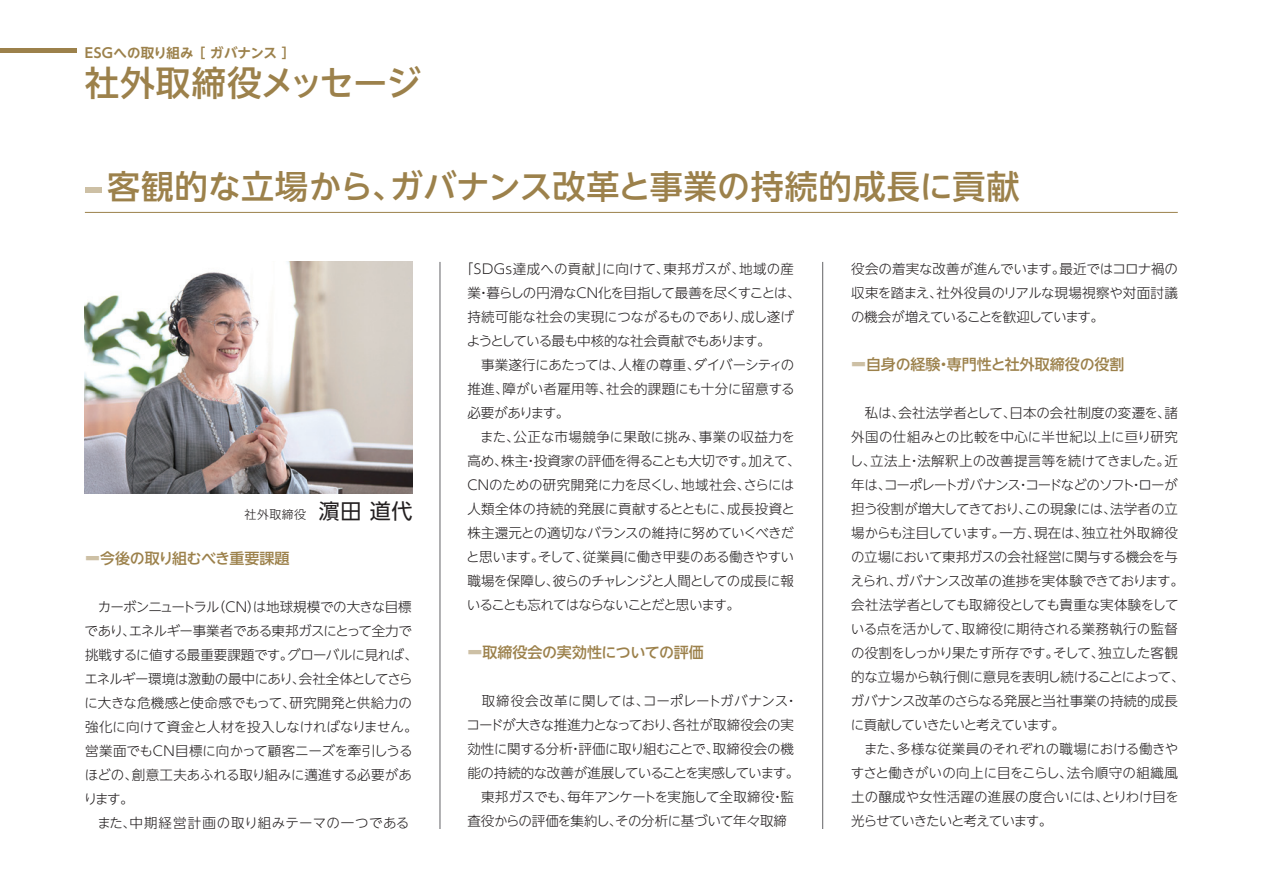
<style>
.page{position:relative;width:1263px;height:893px;background:#fff}
.page>*{position:absolute;margin:0;border:0;box-sizing:border-box;transform-origin:0 0}
.t1{font:500 34.5px "UD Shin Go NT Pro";letter-spacing:-.03em;color:#9c814b}
.t2{font:500 33px "UD Shin Go NT Pro";letter-spacing:.015em;color:#9c814b}
.t3{font:500 15px "UD Shin Go NT Pro";letter-spacing:-.01em;color:#9c814b}
.t4{font:300 13.5px/24px "UD Shin Go NT Pro";letter-spacing:-.025em;color:#231f20}
.t5{font:700 13.5px "UD Shin Go NT Pro De";letter-spacing:.015em;color:#9c814b}
.t6{font:300 12px "UD Shin Go NT Pro";letter-spacing:.03em;color:#231f20}
.s1{font-weight:400;font-size:21px}
</style>
<div class="page">
<hr style="left:440px;top:262px;width:1px;height:567px;background:#636366">
<hr style="left:822px;top:262px;width:1px;height:567px;background:#636366">
<hr style="left:0;top:49px;width:76px;height:4px;background:#9c814b">
<div style="left:85px;top:187px;width:16px;height:5px;background:#cdc0a5"></div>
<hr style="left:85px;top:212px;width:1093px;height:1px;background:#9c814b">
<img style="left:85px;top:262px;width:327px;height:232px">
<p class="t5" style="left:85px;top:42px;width:212px">ESGへの取り組み ［ ガバナンス ］</p>
<h1 class="t1" style="left:85px;top:55px;width:337px">社外取締役メッセージ</h1>
<h2 class="t2" style="left:107px;top:160px;width:914px">客観的な立場から、ガバナンス改革と事業の持続的成長に貢献</h2>
<p class="t6" style="left:245px;top:505px;width:169px">社外取締役　<span class="s1">濵田 道代</span></p>
<p class="t3" style="left:85px;top:546px;width:206px"><sup>■</sup>今後の取り組むべき重要課題</p>
<p class="t4" style="left:84px;top:595px;width:336px;text-indent:14px">カーボンニュートラル（CN）は地球規模での大きな目標であり、エネルギー事業者である東邦ガスにとって全力で挑戦するに値する最重要課題です。グローバルに見れば、エネルギー環境は激動の最中にあり、会社全体としてさらに大きな危機感と使命感でもって、研究開発と供給力の強化に向けて資金と人材を投入しなければなりません。営業面でもCN目標に向かって顧客ニーズを牽引しうるほどの、創意工夫あふれる取り組みに邁進する必要があります。<br>　また、中期経営計画の取り組みテーマの一つである</p>
<p class="t4" style="left:466px;top:256px;width:336px;text-indent:-6px">「SDGs達成への貢献」に向けて、東邦ガスが、地域の産業・暮らしの円滑なCN化を目指して最善を尽くすことは、持続可能な社会の実現につながるものであり、成し遂げようとしている最も中核的な社会貢献でもあります。<br>　事業遂行にあたっては、人権の尊重、ダイバーシティの推進、障がい者雇用等、社会的課題にも十分に留意する必要があります。<br>　また、公正な市場競争に果敢に挑み、事業の収益力を高め、株主・投資家の評価を得ることも大切です。加えて、<br>CNのための研究開発に力を尽くし、地域社会、さらには人類全体の持続的発展に貢献するとともに、成長投資と株主還元との適切なバランスの維持に努めていくべきだと思います。そして、従業員に働き甲斐のある働きやすい職場を保障し、彼らのチャレンジと人間としての成長に報いることも忘れてはならないことだと思います。</p>
<p class="t3" style="left:467px;top:640px;width:238px"><sup>■</sup>取締役会の実効性についての評価</p>
<p class="t4" style="left:467px;top:688px;width:334px;text-indent:15px">取締役会改革に関しては、コーポレートガバナンス・コードが大きな推進力となっており、各社が取締役会の実効性に関する分析・評価に取り組むことで、取締役会の機能の持続的な改善が進展していることを実感しています。　東邦ガスでも、毎年アンケートを実施して全取締役・監査役からの評価を集約し、その分析に基づいて年々取締</p>
<p class="t4" style="left:851px;top:256px;width:329px;text-align:justify">役会の着実な改善が進んでいます。最近ではコロナ禍の収束を踏まえ、社外役員のリアルな現場視察や対面討議の機会が増えていることを歓迎しています。</p>
<p class="t3" style="left:851px;top:352px;width:275px"><sup>■</sup>自身の経験・専門性と社外取締役の役割</p>
<p class="t4" style="left:850px;top:400px;width:336px;text-indent:15px">私は、会社法学者として、日本の会社制度の変遷を、諸外国の仕組みとの比較を中心に半世紀以上に亘り研究し、立法上・法解釈上の改善提言等を続けてきました。近年は、コーポレートガバナンス・コードなどのソフト・ローが担う役割が増大してきており、この現象には、法学者の立場からも注目しています。一方、現在は、独立社外取締役の立場において東邦ガスの会社経営に関与する機会を与えられ、ガバナンス改革の進捗を実体験できております。会社法学者としても取締役としても貴重な実体験をしている点を活かして、取締役に期待される業務執行の監督の役割をしっかり果たす所存です。そして、独立した客観的な立場から執行側に意見を表明し続けることによって、ガバナンス改革のさらなる発展と当社事業の持続的成長に貢献していきたいと考えています。<br>　また、多様な従業員のそれぞれの職場における働きやすさと働きがいの向上に目をこらし、法令順守の組織風土の醸成や女性活躍の進展の度合いには、とりわけ目を光らせていきたいと考えています。</p>
</div>
